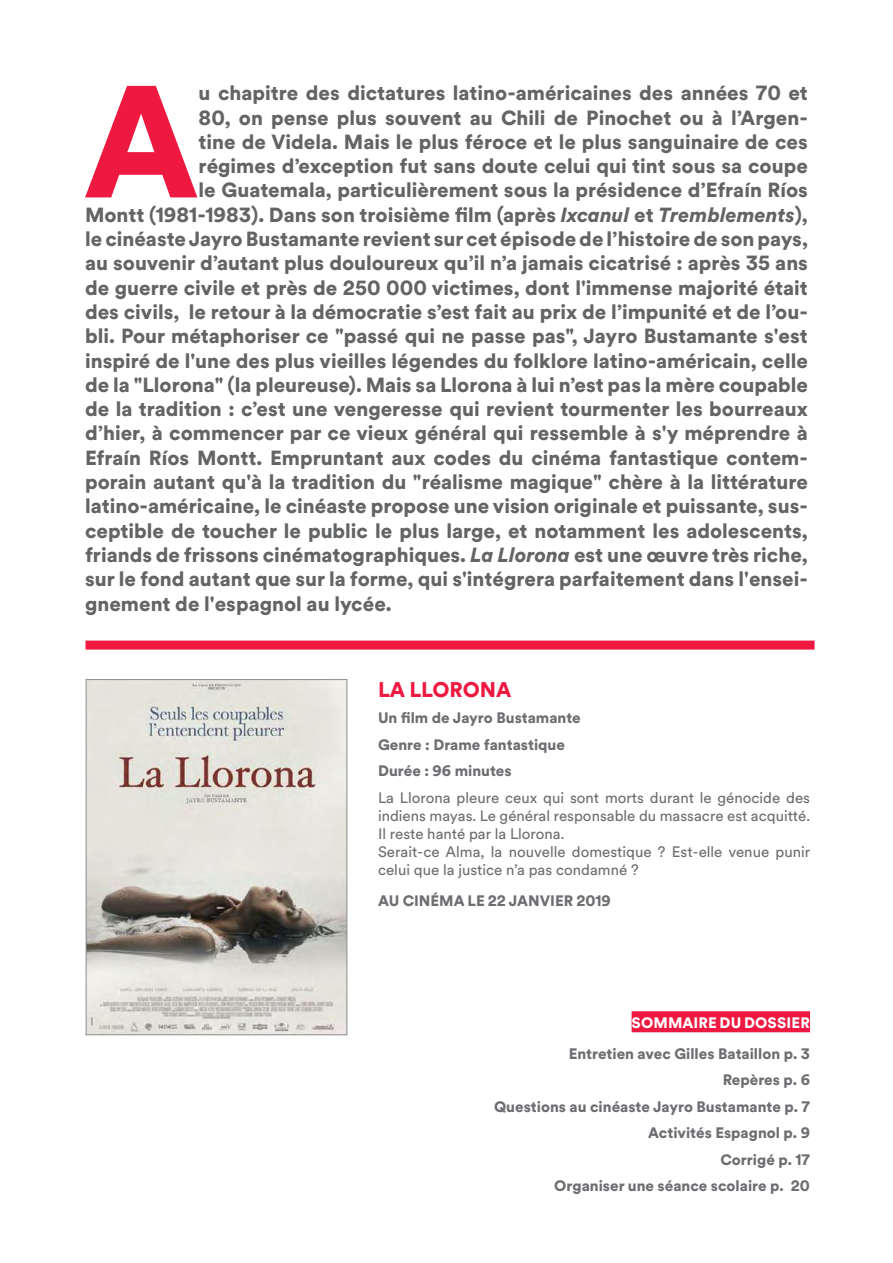
<style>
.page{position:relative;width:893px;height:1263px;background:#fff}
.page>*{position:absolute;margin:0;border:0;box-sizing:border-box;transform-origin:0 0}
.t1{font:900 157.35px "Circular Spotify Text";color:#ed1941}
.t2{font:900 21px "Circular Spotify Text";color:#ed1941}
.t3{font:900 20.25px "Circular Spotify Text";color:#636466}
.t4{font:900 15px/26.5px "Circular Spotify Text";color:#6d6e71}
.t5{font:15px/18px "Circular Spotify Text";color:#6d6e71}
.t6{font:900 15px "Circular Spotify Text";letter-spacing:.01em;color:#fff}
.s1{font-family:"Circular Std Black Italic";font-weight:400}
</style>
<div class="page">
<div style="left:86px;top:640px;width:728px;height:10px;background:#ed1941"></div>
<div style="left:632px;top:1011px;width:178px;height:21px;background:#ed1941"></div>
<img style="left:88px;top:681px;width:257px;height:352px">
<div style="left:86px;top:679px;width:261px;height:356px;border:1px solid #8a8c8e"></div>
<h1 class="t1" style="left:84px;top:32px;width:116px">A</h1>
<p class="t3" style="left:199px;top:79px;width:611px">u chapitre des dictatures latino-américaines des années 70 et</p>
<p class="t3" style="left:199px;top:103px;width:611px">80, on pense plus souvent au Chili de Pinochet ou à l’Argen-</p>
<p class="t3" style="left:199px;top:128px;width:611px">tine de Videla. Mais le plus féroce et le plus sanguinaire de ces</p>
<p class="t3" style="left:199px;top:152px;width:611px">régimes d’exception fut sans doute celui qui tint sous sa coupe</p>
<p class="t3" style="left:199px;top:176px;width:611px">le Guatemala, particulièrement sous la présidence d’Efraín Ríos</p>
<p class="t3" style="left:85px;top:200px;width:724px">Montt (1981-1983). Dans son troisième film (après <span class="s1">Ixcanul</span> et <span class="s1">Tremblements</span>),</p>
<p class="t3" style="left:85px;top:225px;width:724px">le cinéaste Jayro Bustamante revient sur cet épisode de l’histoire de son pays,</p>
<p class="t3" style="left:85px;top:249px;width:724px">au souvenir d’autant plus douloureux qu’il n’a jamais cicatrisé : après 35 ans</p>
<p class="t3" style="left:85px;top:273px;width:724px">de guerre civile et près de 250 000 victimes, dont l'immense majorité était</p>
<p class="t3" style="left:85px;top:298px;width:724px">des civils, le retour à la démocratie s’est fait au prix de l’impunité et de l’ou-</p>
<p class="t3" style="left:85px;top:322px;width:724px">bli. Pour métaphoriser ce "passé qui ne passe pas", Jayro Bustamante s'est</p>
<p class="t3" style="left:85px;top:346px;width:724px">inspiré de l'une des plus vieilles légendes du folklore latino-américain, celle</p>
<p class="t3" style="left:85px;top:371px;width:724px">de la "Llorona" (la pleureuse). Mais sa Llorona à lui n’est pas la mère coupable</p>
<p class="t3" style="left:85px;top:395px;width:724px">de la tradition : c’est une vengeresse qui revient tourmenter les bourreaux</p>
<p class="t3" style="left:85px;top:419px;width:724px">d’hier, à commencer par ce vieux général qui ressemble à s'y méprendre à</p>
<p class="t3" style="left:85px;top:443px;width:724px">Efraín Ríos Montt. Empruntant aux codes du cinéma fantastique contem-</p>
<p class="t3" style="left:85px;top:468px;width:724px">porain autant qu'à la tradition du "réalisme magique" chère à la littérature</p>
<p class="t3" style="left:85px;top:492px;width:724px">latino-américaine, le cinéaste propose une vision originale et puissante, sus-</p>
<p class="t3" style="left:85px;top:516px;width:724px">ceptible de toucher le public le plus large, et notamment les adolescents,</p>
<p class="t3" style="left:85px;top:541px;width:724px">friands de frissons cinématographiques. <span class="s1">La Llorona</span> est une œuvre très riche,</p>
<p class="t3" style="left:85px;top:565px;width:724px">sur le fond autant que sur la forme, qui s'intégrera parfaitement dans l'ensei-</p>
<p class="t3" style="left:85px;top:589px;width:308px">gnement de l'espagnol au lycée.</p>
<p class="t2" style="left:378px;top:675px;width:135px">LA LLORONA</p>
<p class="t4" style="left:378px;top:705px;width:204px">Un film de Jayro Bustamante<br>Genre : Drame fantastique<br>Durée : 96 minutes</p>
<p class="t5" style="left:378px;top:789px;width:434px">La Llorona pleure ceux qui sont morts durant le génocide des indiens mayas. Le général responsable du massacre est acquitté.<br>Il reste hanté par la Llorona.<br>Serait-ce Alma, la nouvelle domestique ? Est-elle venue punir celui que la justice n’a pas condamné ?</p>
<p class="t4" style="left:378px;top:887px;width:234px">AU CINÉMA LE 22 JANVIER 2019</p>
<p class="t6" style="left:632px;top:1012px;width:180px">SOMMAIRE DU DOSSIER</p>
<p class="t4" style="left:494px;top:1040px;width:317px;text-align:right">Entretien avec Gilles Bataillon p. 3<br>Repères p. 6<br>Questions au cinéaste Jayro Bustamante p. 7<br>Activités Espagnol p. 9<br>Corrigé p. 17<br>Organiser une séance scolaire p. 20</p>
</div>
